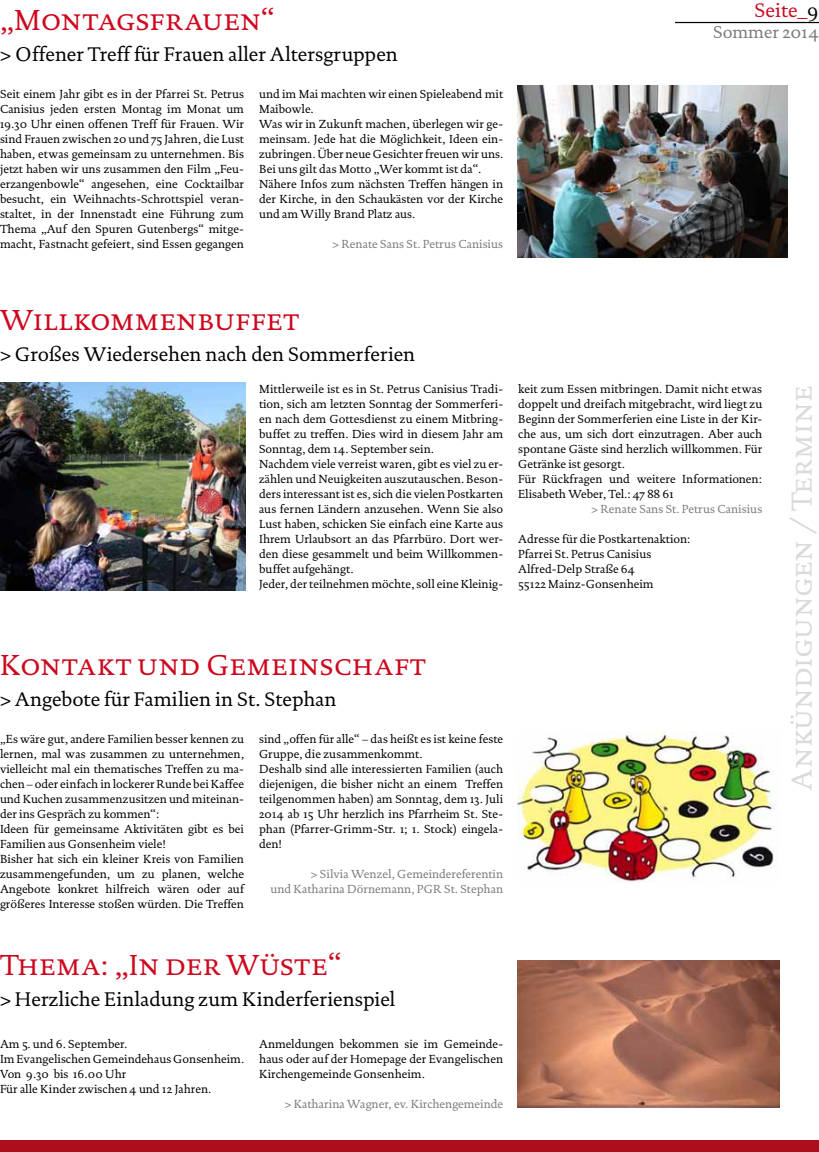
<style>
.page{position:relative;width:819px;height:1152px;background:#fff}
.page>*{position:absolute;margin:0;border:0;box-sizing:border-box;transform-origin:0 0}
.t1{font:29.38px "DTL Documenta T Caps";letter-spacing:.005em;color:#cd071e}
.t2{font:29.38px "DTL Documenta T Caps";color:#d9dadb}
.t3{font:20px "DTL Documenta ST";color:#000}
.t4{font:20px "DTL Documenta ST";letter-spacing:.005em;color:#cd071e}
.t5{font:17.5px "DTL Documenta ST";color:#797a7c}
.t6{font:11.88px/15px "DTL Documenta ST";color:#000}
.t7{font:11.88px/15px "DTL Documenta ST";color:#797a7c;text-align:right}
.s1{color:#000}
</style>
<div class="page">
<div style="left:0;top:1140px;width:819px;height:12px;background:#ae0e1b"></div>
<img style="left:517px;top:86px;width:270px;height:171px">
<img style="left:517px;top:960px;width:262px;height:148px">
<img style="left:0;top:382px;width:245px;height:208px">
<img style="left:517px;top:731px;width:257px;height:151px">
<hr style="left:675px;top:22px;width:144px;height:1px;background:#000">
<h1 class="t1" style="left:0;top:3px;width:276px">„Montagsfrauen“</h1>
<h2 class="t3" style="left:0;top:42px;width:399px">&gt; Offener Treff für Frauen aller Altersgruppen</h2>
<p class="t6" style="left:0;top:86px;width:245px;text-align:justify">Seit einem Jahr gibt es in der Pfarrei St. Petrus Canisius jeden ersten Montag im Monat um 19.30 Uhr einen offenen Treff für Frauen. Wir sind Frauen zwischen 20 und 75 Jahren, die Lust haben, etwas gemeinsam zu unternehmen. Bis jetzt haben wir uns zusammen den Film „Feu&shy;erzangenbowle“ angesehen, eine Cocktailbar besucht, ein Weihnachts-Schrottspiel veran&shy;staltet, in der Innenstadt eine Führung zum Thema „Auf den Spuren Gutenbergs“ mitge&shy;macht, Fastnacht gefeiert, sind Essen gegangen</p>
<p class="t6" style="left:259px;top:86px;width:245px">und im Mai machten wir einen Spieleabend mit Maibowle.<br>Was wir in Zukunft machen, überlegen wir ge&shy;meinsam. Jede hat die Möglichkeit, Ideen ein&shy;zubringen. Über neue Gesichter freuen wir uns.<br>Bei uns gilt das Motto „Wer kommt ist da“.<br>Nähere Infos zum nächsten Treffen hängen in der Kirche, in den Schaukästen vor der Kirche und am Willy Brand Platz aus.</p>
<p class="t7" style="left:332px;top:236px;width:172px">&gt; Renate Sans St. Petrus Canisius</p>
<h2 class="t4" style="left:754px;top:-1px;width:66px">Seite_<span class="s1">9</span></h2>
<h3 class="t5" style="left:713px;top:22px;width:107px">Sommer 2014</h3>
<h1 class="t1" style="left:0;top:303px;width:301px">Willkommenbuffet</h1>
<h2 class="t3" style="left:0;top:342px;width:417px">&gt; Großes Wiedersehen nach den Sommerferien</h2>
<p class="t6" style="left:259px;top:381px;width:245px">Mittlerweile ist es in St. Petrus Canisius Tradi&shy;tion, sich am letzten Sonntag der Sommerferi&shy;en nach dem Gottesdienst zu einem Mitbring&shy;buffet zu treffen. Dies wird in diesem Jahr am Sonntag, dem 14. September sein.<br>Nachdem viele verreist waren, gibt es viel zu er&shy;zählen und Neuigkeiten auszutauschen. Beson&shy;ders interessant ist es, sich die vielen Postkarten aus fernen Ländern anzusehen. Wenn Sie also Lust haben, schicken Sie einfach eine Karte aus Ihrem Urlaubsort an das Pfarrbüro. Dort wer&shy;den diese gesammelt und beim Willkommen&shy;buffet aufgehängt.<br>Jeder, der teilnehmen möchte, soll eine Kleinig-</p>
<p class="t6" style="left:518px;top:381px;width:245px">keit zum Essen mitbringen. Damit nicht etwas doppelt und dreifach mitgebracht, wird liegt zu Beginn der Sommerferien eine Liste in der Kir&shy;che aus, um sich dort einzutragen. Aber auch spontane Gäste sind herzlich willkommen. Für Getränke ist gesorgt.<br>Für Rückfragen und weitere Informationen:<br>Elisabeth Weber, Tel.: 47 88 61</p>
<p class="t7" style="left:591px;top:501px;width:172px">&gt; Renate Sans St. Petrus Canisius</p>
<p class="t6" style="left:518px;top:531px;width:174px">Adresse für die Postkartenaktion:<br>Pfarrei St. Petrus Canisius<br>Alfred-Delp Straße 64<br>55122 Mainz-Gonsenheim</p>
<h1 class="t1" style="left:0;top:648px;width:427px">Kontakt und Gemeinschaft</h1>
<h2 class="t3" style="left:0;top:687px;width:338px">&gt; Angebote für Familien in St. Stephan</h2>
<p class="t6" style="left:0;top:731px;width:245px">„Es wäre gut, andere Familien besser kennen zu lernen, mal was zusammen zu unternehmen, vielleicht mal ein thematisches Treffen zu ma&shy;chen – oder einfach in lockerer Runde bei Kaffee und Kuchen zusammenzusitzen und miteinan&shy;der ins Gespräch zu kommen“:<br>Ideen für gemeinsame Aktivitäten gibt es bei Familien aus Gonsenheim viele!<br>Bisher hat sich ein kleiner Kreis von Familien zusammengefunden, um zu planen, welche Angebote konkret hilfreich wären oder auf größeres Interesse stoßen würden. Die Treffen</p>
<p class="t6" style="left:259px;top:731px;width:245px">sind „offen für alle“ – das heißt es ist keine feste Gruppe, die zusammenkommt.<br>Deshalb sind alle interessierten Familien (auch diejenigen, die bisher nicht an einem Treffen teilgenommen haben) am Sonntag, dem 13. Juli 2014 ab 15 Uhr herzlich ins Pfarrheim St. Ste&shy;phan (Pfarrer-Grimm-Str. 1; 1. Stock) eingela&shy;den!</p>
<p class="t7" style="left:270px;top:866px;width:234px">&gt; Silvia Wenzel, Gemeindereferentin<br>und Katharina Dörnemann, PGR St. Stephan</p>
<h1 class="t1" style="left:0;top:948px;width:344px">Thema: „In der Wüste“</h1>
<h2 class="t3" style="left:0;top:987px;width:397px">&gt; Herzliche Einladung zum Kinderferienspiel</h2>
<p class="t6" style="left:0;top:1036px;width:245px">Am 5. und 6. September.<br>Im Evangelischen Gemeindehaus Gonsenheim.<br>Von 9.30 bis 16.00 Uhr<br>Für alle Kinder zwischen 4 und 12 Jahren.</p>
<p class="t6" style="left:259px;top:1036px;width:245px;text-align:justify">Anmeldungen bekommen sie im Gemeinde&shy;haus oder auf der Homepage der Evangelischen Kirchengemeinde Gonsenheim.</p>
<p class="t7" style="left:285px;top:1096px;width:220px">&gt; Katharina Wagner, ev. Kirchengemeinde</p>
<h1 class="t2" style="left:784px;top:791px;width:407px;rotate:-90deg">Ankündigungen / Termine</h1>
</div>
